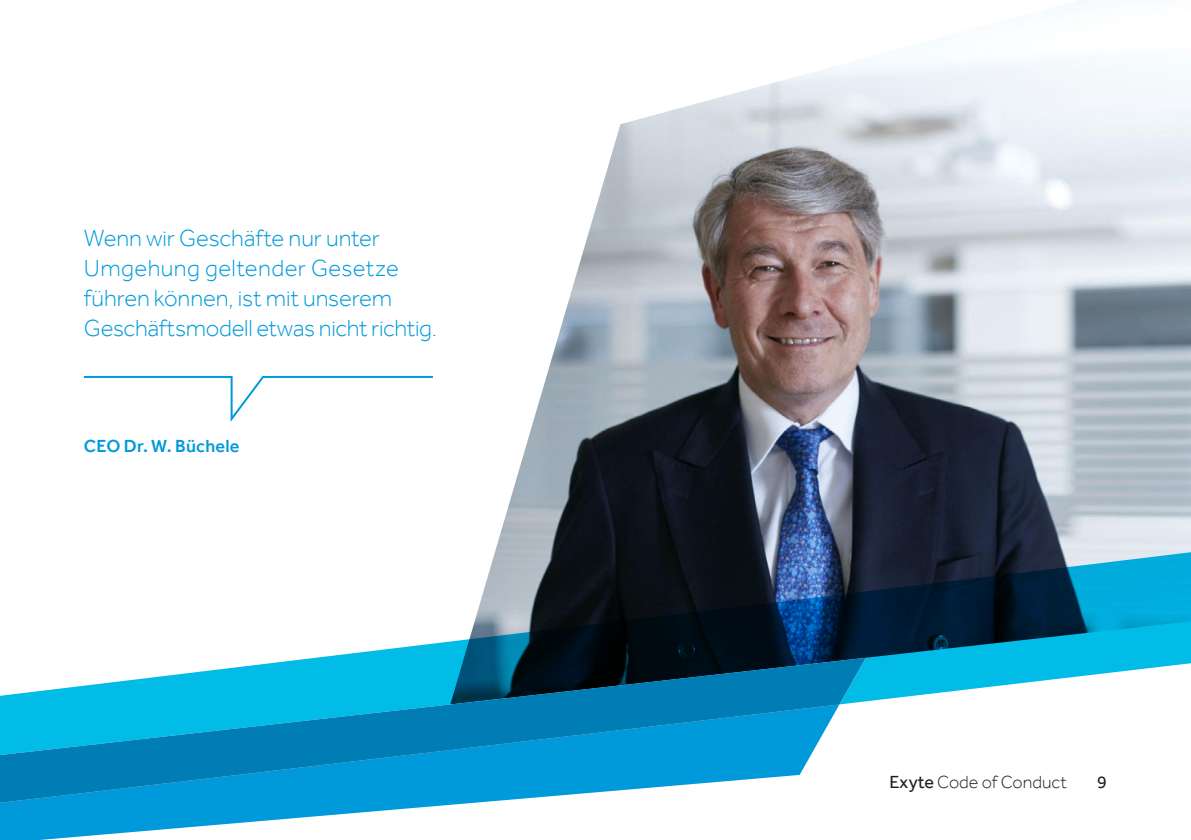
<style>
.page{position:relative;width:1191px;height:840px;background:#fff}
.page>*{position:absolute;margin:0;border:0;box-sizing:border-box;transform-origin:0 0}
.t1{font:300 24px/30px "Effra";letter-spacing:-.005em;color:#009ada}
.t2{font:300 18px "Effra";color:#231f20}
.t3{font:500 18px "Effra";letter-spacing:.015em;color:#009ada}
.t4{font:18px "Effra";color:#231f20}
.s1{font-weight:400}
</style>
<div class="page">
<img style="left:496px;top:0;width:695px;height:547px">
<svg style="left:83px;top:375px;width:350px;height:47px"></svg>
<svg style="left:322px;top:547px;width:869px;height:155px"></svg>
<svg style="left:0;top:657px;width:866px;height:48px"></svg>
<svg style="left:0;top:704px;width:839px;height:135px"></svg>
<p class="t1" style="left:84px;top:222px;width:354px">Wenn wir Geschäfte nur unter<br>Umgehung geltender Gesetze führen können, ist mit unserem<br>Geschäftsmodell etwas nicht richtig.</p>
<p class="t3" style="left:84px;top:434px;width:157px">CEO Dr. W. Büchele</p>
<p class="t2" style="left:889px;top:771px;width:179px"><span class="s1">Exyte</span> Code of Conduct</p>
<p class="t4" style="left:1097px;top:771px;width:11px">9</p>
</div>
